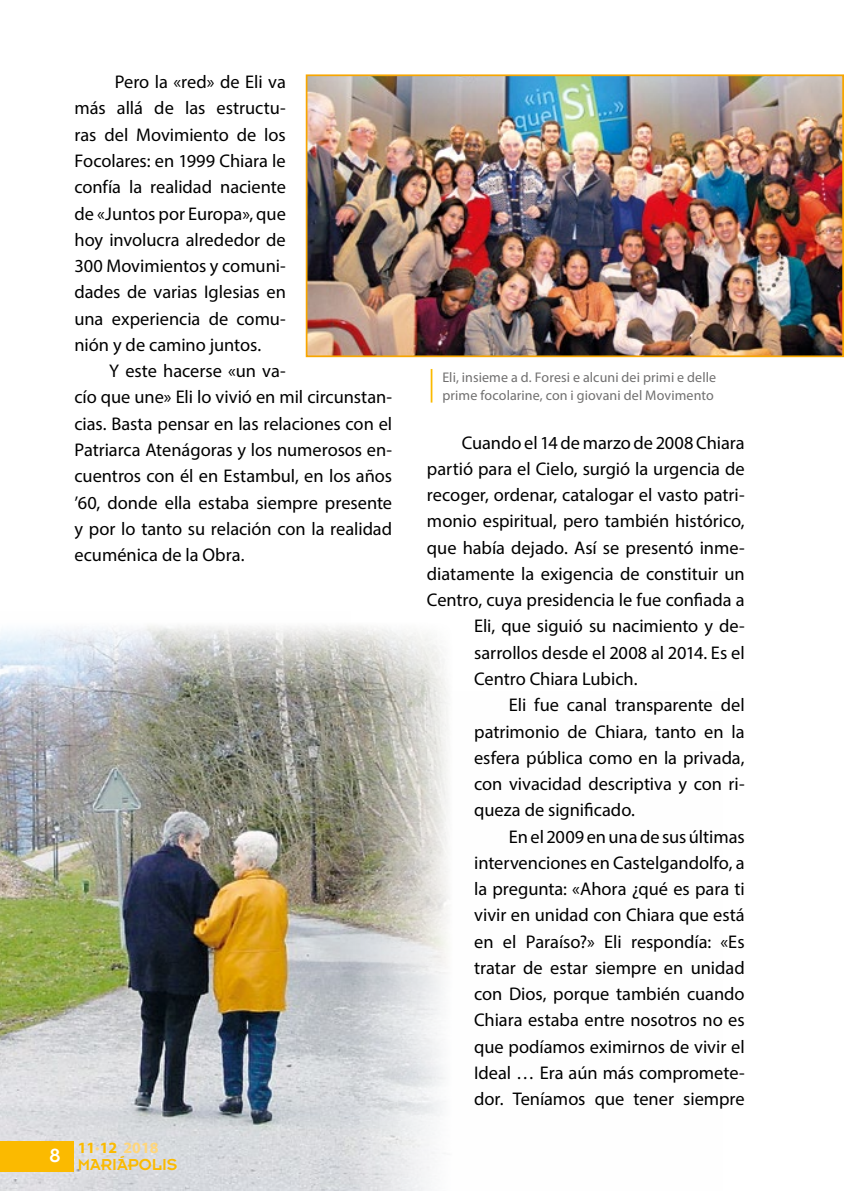
<style>
.page{position:relative;width:844px;height:1191px;background:#fff}
.page>*{position:absolute;margin:0;border:0;box-sizing:border-box;transform-origin:0 0}
.t1{font:18.38px/26.2px "Myriad Pro";letter-spacing:-.005em;color:#000;text-align:justify}
.t2{font:17.5px "Insignia LT Std";color:#fbba00}
.t3{font:700 15.75px "Myriad Pro";color:#fbba00}
.t4{font:14px/17.5px "Myriad Pro";letter-spacing:.005em;color:#706f6f}
.s1{font-weight:400;color:#ffd67b}
.s2{color:#ffd67b}
</style>
<div class="page">
<img style="left:0;top:625px;width:449px;height:566px">
<img style="left:309px;top:77px;width:531px;height:277px">
<div style="left:306px;top:74px;width:537px;height:283px;border:2px solid #f7a600"></div>
<hr style="left:430px;top:369px;width:2px;height:33px;background:#fbba00">
<div style="left:0;top:1140px;width:74px;height:31px;background:#fbba00"></div>
<p class="t1" style="left:74px;top:69px;width:213px;text-indent:40px">Pero la «red» de Eli va más allá de las estructu&shy;ras del Movimiento de los Focolares: en 1999 Chiara le confía la realidad naciente de «Juntos por Europa», que hoy involucra alrededor de 300 Movimientos y comuni&shy;dades de varias Iglesias en una experiencia de comu&shy;nión y de camino juntos.</p>
<p class="t1" style="left:74px;top:357px;width:319px;text-align:left;text-indent:35px">Y este hacerse «un va-<br>cío que une» Eli lo vivió en mil circunstan&shy;cias. Basta pensar en las relaciones con el Patriarca Atenágoras y los numerosos en&shy;cuentros con él en Estambul, en los años ’60, donde ella estaba siempre presente y por lo tanto su relación con la realidad ecuménica de la Obra.</p>
<p class="t3" style="left:78px;top:1137px;width:82px">11<span class="s1">•</span>12 <span class="s2">2018</span></p>
<p class="t2" style="left:49px;top:1155px;width:130px"><sup>8</sup> MARIÁPOLIS</p>
<p class="t4" style="left:442px;top:368px;width:275px">Eli, insieme a d. Foresi e alcuni dei primi e delle prime focolarine, con i giovani del Movimento</p>
<p class="t1" style="left:461px;top:429px;width:284px">Cuando el 14 de marzo de 2008 Chiara</p>
<p class="t1" style="left:427px;top:455px;width:319px">partió para el Cielo, surgió la urgencia de</p>
<p class="t1" style="left:427px;top:481px;width:319px">recoger, ordenar, catalogar el vasto patri-</p>
<p class="t1" style="left:427px;top:508px;width:319px">monio espiritual, pero también histórico,</p>
<p class="t1" style="left:427px;top:534px;width:319px">que había dejado. Así se presentó inme-</p>
<p class="t1" style="left:427px;top:560px;width:319px">diatamente la exigencia de constituir un</p>
<p class="t1" style="left:427px;top:586px;width:319px">Centro, cuya presidencia le fue confiada a</p>
<p class="t1" style="left:474px;top:613px;width:272px">Eli, que siguió su nacimiento y de-</p>
<p class="t1" style="left:474px;top:639px;width:272px">sarrollos desde el 2008 al 2014. Es el</p>
<p class="t1" style="left:474px;top:665px;width:165px">Centro Chiara Lubich.</p>
<p class="t1" style="left:508px;top:691px;width:237px">Eli fue canal transparente del</p>
<p class="t1" style="left:474px;top:718px;width:272px">patrimonio de Chiara, tanto en la</p>
<p class="t1" style="left:474px;top:744px;width:272px">esfera pública como en la privada,</p>
<p class="t1" style="left:474px;top:770px;width:272px">con vivacidad descriptiva y con ri-</p>
<p class="t1" style="left:474px;top:796px;width:162px">queza de significado.</p>
<p class="t1" style="left:508px;top:823px;width:237px">En el 2009 en una de sus últimas</p>
<p class="t1" style="left:474px;top:849px;width:272px">intervenciones en Castelgandolfo, a</p>
<p class="t1" style="left:474px;top:875px;width:272px">la pregunta: «Ahora ¿qué es para ti</p>
<p class="t1" style="left:474px;top:901px;width:272px">vivir en unidad con Chiara que está</p>
<p class="t1" style="left:474px;top:928px;width:272px">en el Paraíso?» Eli respondía: «Es</p>
<p class="t1" style="left:474px;top:954px;width:272px">tratar de estar siempre en unidad</p>
<p class="t1" style="left:474px;top:980px;width:272px">con Dios, porque también cuando</p>
<p class="t1" style="left:474px;top:1006px;width:272px">Chiara estaba entre nosotros no es</p>
<p class="t1" style="left:474px;top:1033px;width:272px">que podíamos eximirnos de vivir el</p>
<p class="t1" style="left:474px;top:1059px;width:272px">Ideal … Era aún más compromete-</p>
<p class="t1" style="left:474px;top:1085px;width:272px">dor. Teníamos que tener siempre</p>
</div>
